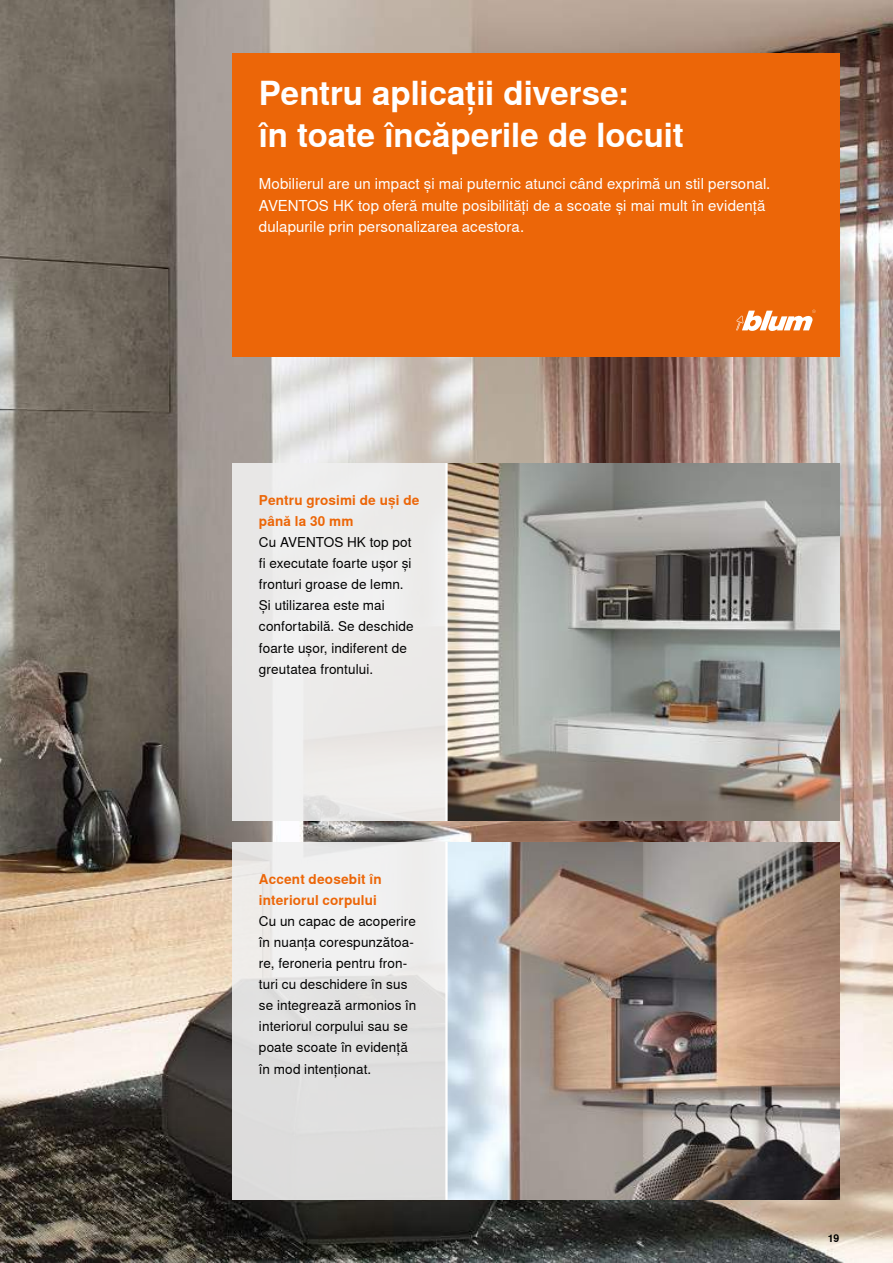
<style>
.page{position:relative;width:893px;height:1263px;background:#fff}
.page>*{position:absolute;margin:0;border:0;box-sizing:border-box;transform-origin:0 0}
.t1{font:700 33px/42px "Nimbus Sans Global";color:#fff}
.t2{font:15px/21px "Nimbus Sans Global";letter-spacing:.005em;color:#fff}
.t3{font:13.5px/21px "Nimbus Sans Global";letter-spacing:.01em;color:#000}
.t4{font:700 13.5px/21px "Nimbus Sans Global";letter-spacing:.01em;color:#ec6608}
.t5{font:700 10.5px "Nimbus Sans Global";color:#000}
</style>
<div class="page">
<img style="left:0;top:0;width:893px;height:1263px">
<div style="left:232px;top:54px;width:607px;height:303px;background:#ec6608"></div>
<svg style="left:736px;top:310px;width:80px;height:21px"></svg>
<img style="left:448px;top:842px;width:391px;height:358px">
<img style="left:448px;top:463px;width:391px;height:358px">
<div style="left:232px;top:842px;width:214px;height:358px;background:linear-gradient(to right,#e5e4e3,#e6e5e5)"></div>
<div style="left:232px;top:463px;width:214px;height:358px;background:#f0f0f0"></div>
<hr style="left:445px;top:842px;width:3px;height:358px;background:#fff">
<hr style="left:445px;top:463px;width:3px;height:358px;background:#fff">
<h1 class="t1" style="left:259px;top:73px;width:426px">Pentru aplicații diverse:<br>în toate încăperile de locuit</h1>
<p class="t2" style="left:259px;top:174px;width:513px">Mobilierul are un impact și mai puternic atunci când exprimă un stil personal.<br>AVENTOS HK top oferă multe posibilități de a scoate și mai mult în evidență dulapurile prin personalizarea acestora.</p>
<p class="t4" style="left:259px;top:490px;width:162px">Pentru grosimi de uși de până la 30 mm</p>
<p class="t3" style="left:259px;top:532px;width:156px">Cu AVENTOS HK top pot fi executate foarte ușor și fronturi groase de lemn.<br>Și utilizarea este mai confortabilă. Se deschide foarte ușor, indiferent de greutatea frontului.</p>
<p class="t4" style="left:259px;top:869px;width:124px">Accent deosebit în interiorul corpului</p>
<p class="t3" style="left:259px;top:911px;width:159px">Cu un capac de acoperire în nuanța corespunzătoa&shy;re, feroneria pentru fron&shy;turi cu deschidere în sus se integrează armonios în interiorul corpului sau se poate scoate în evidență în mod intenționat.</p>
<p class="t5" style="left:828px;top:1232px;width:13px">19</p>
</div>
